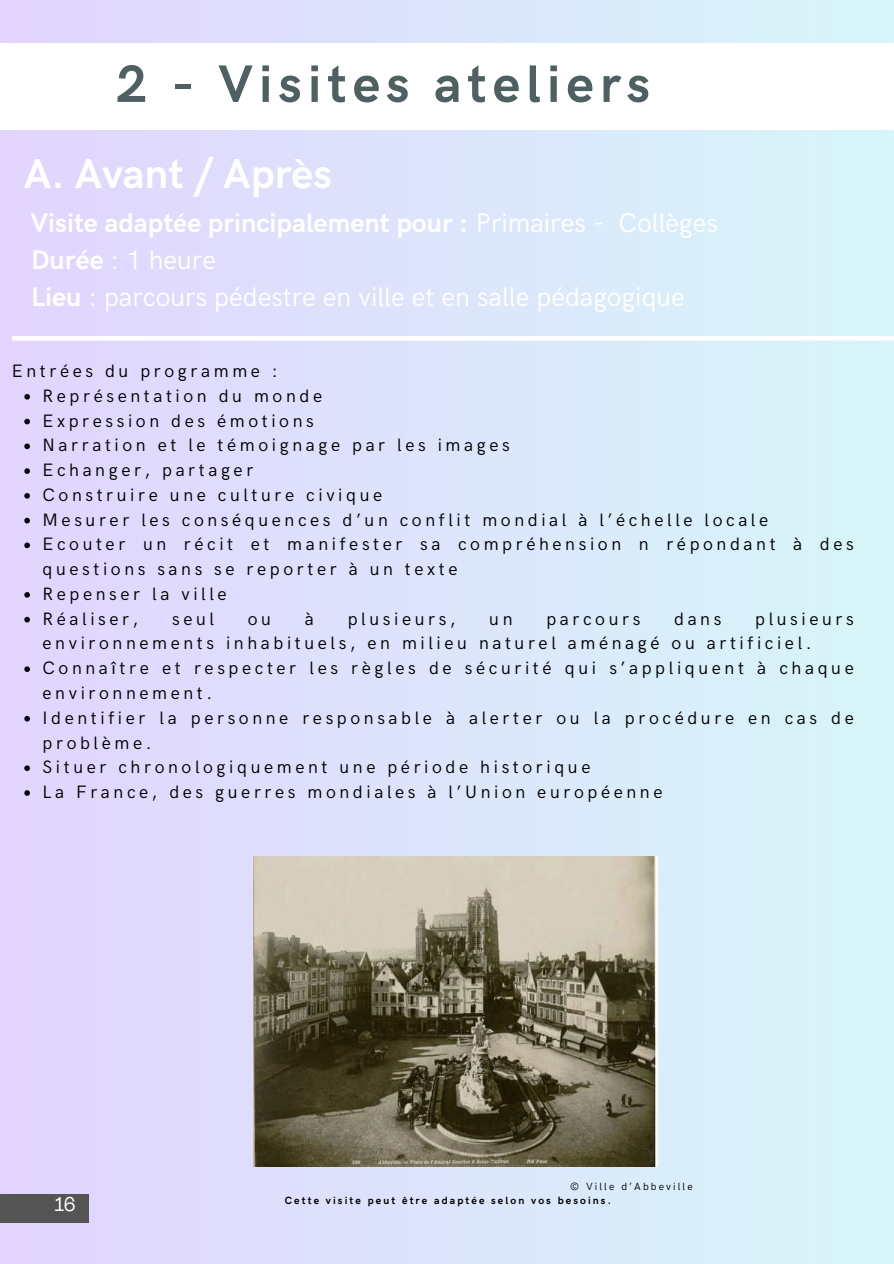
<style>
.page{position:relative;width:894px;height:1264px;background:#fff}
.page>*{position:absolute;margin:0;border:0;box-sizing:border-box;transform-origin:0 0}
.t1{font:700 52.8px "HK Grotesk";letter-spacing:.11em;color:#4f6062}
.t2{font:700 42px "HK Grotesk";color:#fff}
.t3{font:27px/37.2px "HK Grotesk";color:#fff}
.t4{font:19.5px "Agrandir";color:#fff}
.t5{font:18px/24.8px "HK Grotesk";letter-spacing:.2em;color:#000}
.t6{font:700 10.5px "HK Grotesk";letter-spacing:.2em;color:#000}
.t7{font:10.5px "HK Grotesk";letter-spacing:.2em;color:#000}
.s1{font-weight:700}
</style>
<div class="page">
<div style="left:0;top:0;width:893px;height:1263px;background:linear-gradient(to right,#e2d4fe,#d7f6f8)"></div>
<div style="left:0;top:43px;width:893px;height:87px;background:#fff"></div>
<div style="left:0;top:1193px;width:89px;height:29px;background:#545454"></div>
<hr style="left:12px;top:336px;width:881px;height:4px;background:#fff">
<img style="left:253px;top:856px;width:404px;height:310px">
<svg style="left:24px;top:394px;width:6px;height:5px"></svg>
<svg style="left:24px;top:419px;width:6px;height:5px"></svg>
<svg style="left:24px;top:443px;width:6px;height:6px"></svg>
<svg style="left:24px;top:468px;width:6px;height:6px"></svg>
<svg style="left:24px;top:493px;width:6px;height:5px"></svg>
<svg style="left:24px;top:518px;width:6px;height:5px"></svg>
<svg style="left:24px;top:542px;width:6px;height:6px"></svg>
<svg style="left:24px;top:592px;width:6px;height:5px"></svg>
<svg style="left:24px;top:617px;width:6px;height:5px"></svg>
<svg style="left:24px;top:666px;width:6px;height:6px"></svg>
<svg style="left:24px;top:716px;width:6px;height:5px"></svg>
<svg style="left:24px;top:765px;width:6px;height:6px"></svg>
<svg style="left:24px;top:790px;width:6px;height:5px"></svg>
<h1 class="t1" style="left:116px;top:54px;width:535px">2 - Visites ateliers</h1>
<h2 class="t2" style="left:24px;top:150px;width:310px">A. Avant / Après</h2>
<h3 class="t3" style="left:30px;top:205px;width:688px"><span class="s1">Visite adaptée principalement pour :</span> Primaires - Collèges<br><span class="s1">Durée</span> : 1 heure<br><span class="s1">Lieu</span> : parcours pédestre en ville et en salle pédagogique</h3>
<p class="t5" style="left:43px;top:359px;width:812px;text-indent:-31px">Entrées du programme :<br>Représentation du monde<br>Expression des émotions<br>Narration et le témoignage par les images<br>Echanger, partager<br>Construire une culture civique<br>Mesurer les conséquences d’un conflit mondial à l’échelle locale<br>Ecouter un récit et manifester sa compréhension n répondant à des questions sans se reporter à un texte<br>Repenser la ville<br>Réaliser,</p>
<p class="t5" style="left:43px;top:607px;width:812px;text-indent:712px">plusieurs environnements inhabituels, en milieu naturel aménagé ou artificiel.<br>Connaître et respecter les règles de sécurité qui s’appliquent à chaque environnement.<br>Identifier la personne responsable à alerter ou la procédure en cas de problème.<br>Situer chronologiquement une période historique<br>La France, des guerres mondiales à l’Union européenne</p>
<p class="t5" style="left:172px;top:607px;width:43px">seul</p>
<p class="t5" style="left:248px;top:607px;width:25px">ou</p>
<p class="t5" style="left:305px;top:607px;width:10px">à</p>
<p class="t5" style="left:347px;top:607px;width:109px">plusieurs,</p>
<p class="t5" style="left:489px;top:607px;width:25px">un</p>
<p class="t5" style="left:546px;top:607px;width:95px">parcours</p>
<p class="t5" style="left:674px;top:607px;width:49px">dans</p>
<p class="t4" style="left:55px;top:1196px;width:23px">16</p>
<p class="t7" style="left:570px;top:1180px;width:124px">© Ville d’Abbeville</p>
<p class="t6" style="left:284px;top:1194px;width:328px">Cette visite peut être adaptée selon vos besoins.</p>
</div>
